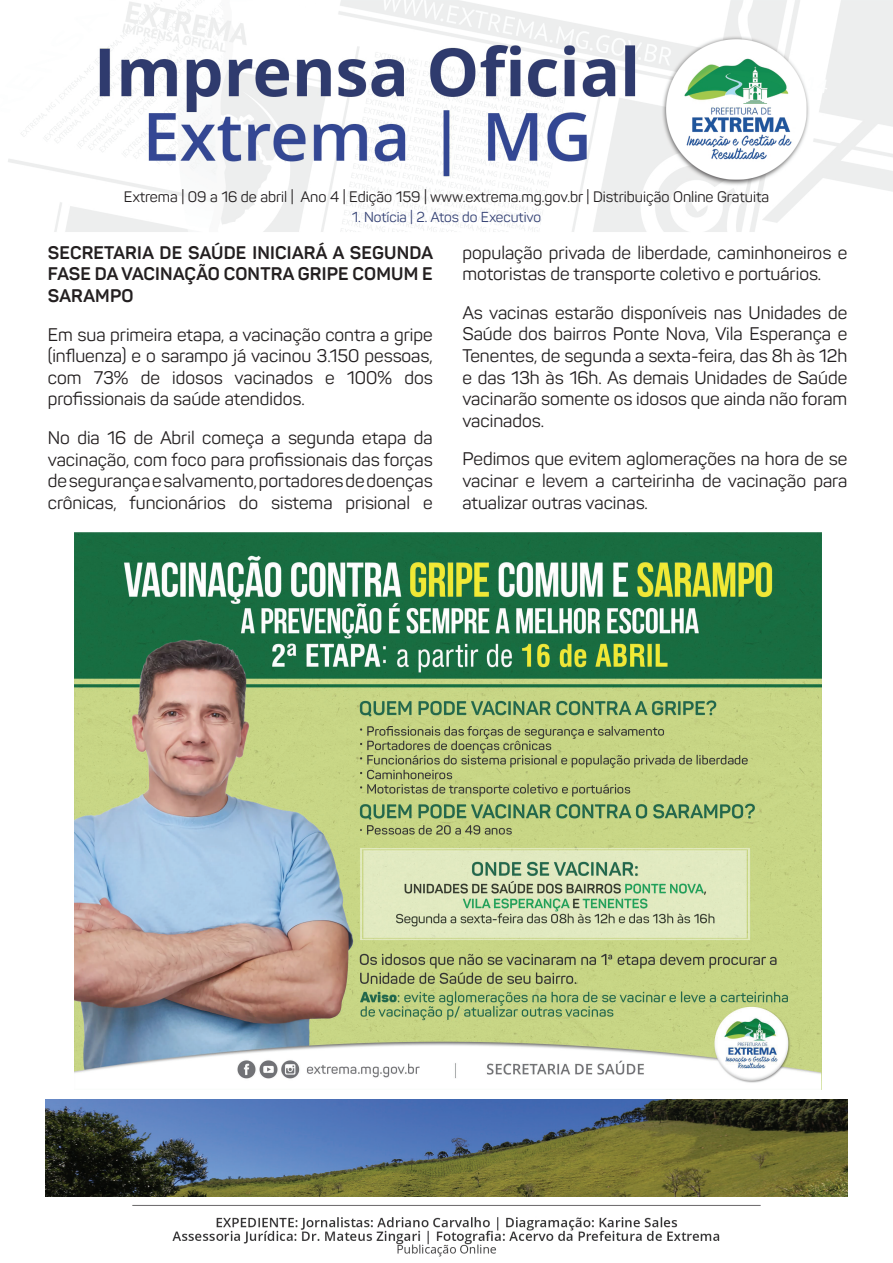
<style>
.page{position:relative;width:893px;height:1263px;background:#fff}
.page>*{position:absolute;margin:0;border:0;box-sizing:border-box;transform-origin:0 0}
.t1{font:18px/21.6px "Panton";color:#231f20;text-align:justify}
.t2{font:700 18px/21.6px "Panton";letter-spacing:.01em;color:#231f20;text-align:justify}
.t3{font:15px "Panton";color:#231f20}
.t4{font:14.25px "Panton";color:#344174}
</style>
<div class="page">
<img style="left:8px;top:0;width:885px;height:1257px">
<img style="left:45px;top:1099px;width:802px;height:97px">
<img style="left:74px;top:533px;width:747px;height:557px">
<p class="t3" style="left:124px;top:187px;width:647px">Extrema | 09 a 16 de abril | Ano 4 | Edição 159 | www.extrema.mg.gov.br | Distribuição Online Gratuita</p>
<p class="t4" style="left:352px;top:209px;width:191px">1. Notícia | 2. Atos do Executivo</p>
<p class="t2" style="left:48px;top:241px;width:387px">SECRETARIA DE SAÚDE INICIARÁ A SEGUNDA FASE DA VACINAÇÃO CONTRA GRIPE COMUM E SARAMPO</p>
<p class="t1" style="left:48px;top:323px;width:386px">Em sua primeira etapa, a vacinação contra a gripe (influenza) e o sarampo já vacinou 3.150 pessoas, com 73% de idosos vacinados e 100% dos profissionais da saúde atendidos.</p>
<p class="t1" style="left:48px;top:427px;width:386px">No dia 16 de Abril começa a segunda etapa da vacinação, com foco para profissionais das forças de segurança e salvamento, portadores de doenças crônicas, funcionários do sistema prisional e</p>
<p class="t1" style="left:462px;top:241px;width:386px">população privada de liberdade, caminhoneiros e motoristas de transporte coletivo e portuários.</p>
<p class="t1" style="left:462px;top:302px;width:386px">As vacinas estarão disponíveis nas Unidades de Saúde dos bairros Ponte Nova, Vila Esperança e Tenentes, de segunda a sexta-feira, das 8h às 12h e das 13h às 16h. As demais Unidades de Saúde vacinarão somente os idosos que ainda não foram vacinados.</p>
<p class="t1" style="left:462px;top:448px;width:386px">Pedimos que evitem aglomerações na hora de se vacinar e levem a carteirinha de vacinação para atualizar outras vacinas.</p>
</div>
